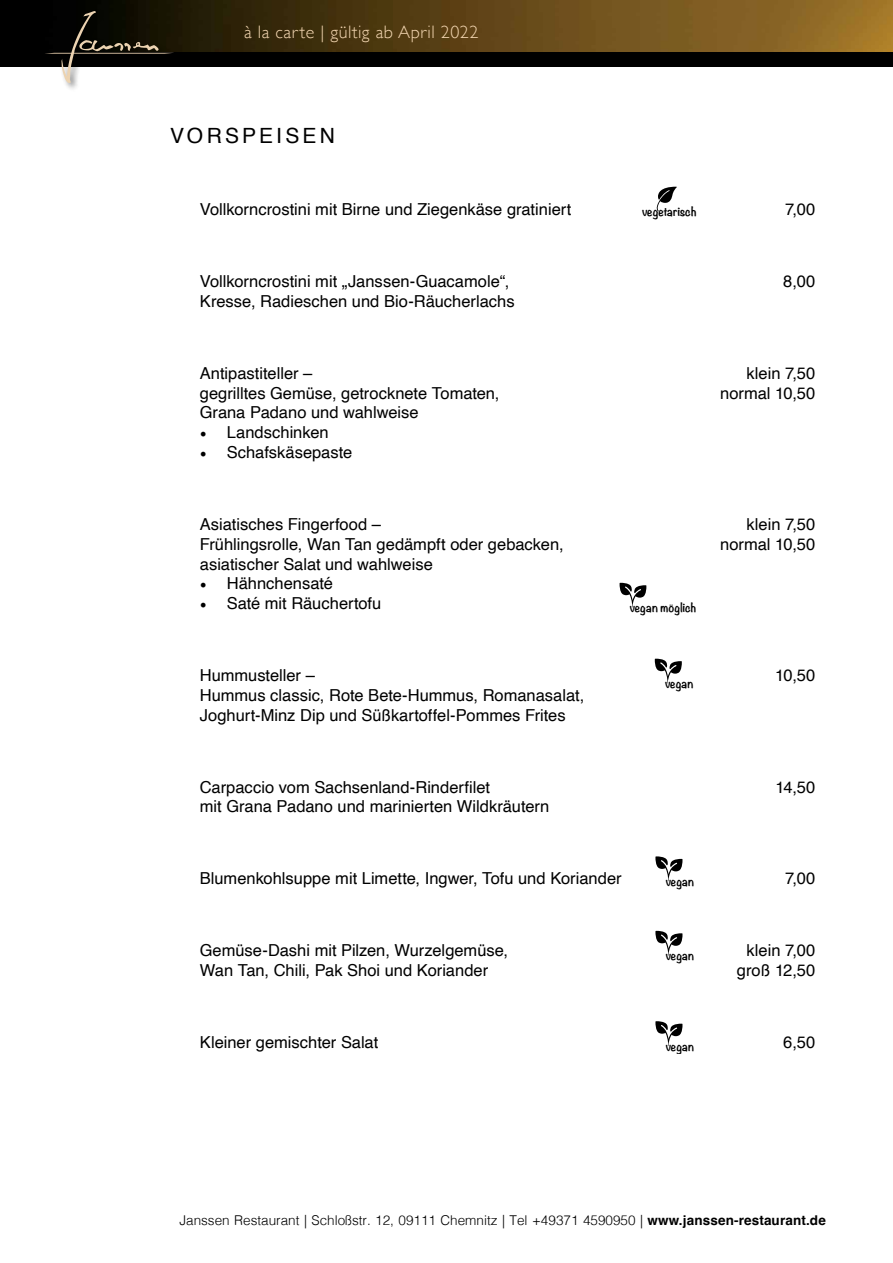
<style>
.page{position:relative;width:893px;height:1263px;background:#fff}
.page>*{position:absolute;margin:0;border:0;box-sizing:border-box;transform-origin:0 0}
.t1{font:21px "Helvetica";letter-spacing:.155em;color:#000}
.t2{font:300 18px "Gill Sans";letter-spacing:.03em;color:#f3d6b1}
.t3{font:16.5px/19.8px "Helvetica";color:#000}
.t4{font:300 13.5px "Helvetica";color:#000}
.t5{font:700 11.4px "Noteworthy";color:#000}
.t6{font:700 11.25px "Noteworthy";color:#000}
.s1{font-family:"Minion Pro";font-size:18px}
.s2{font-weight:700}
</style>
<div class="page">
<img style="left:0;top:0;width:893px;height:52px">
<div style="left:0;top:52px;width:893px;height:14px;background:#000"></div>
<div style="left:44px;top:9px;width:138px;height:83px;background:#000;opacity:.5"></div>
<svg style="left:44px;top:11px;width:130px;height:72px"></svg>
<svg style="left:655px;top:931px;width:27px;height:25px"></svg>
<svg style="left:655px;top:1021px;width:27px;height:25px"></svg>
<svg style="left:655px;top:856px;width:27px;height:25px"></svg>
<svg style="left:655px;top:659px;width:27px;height:25px"></svg>
<svg style="left:620px;top:583px;width:26px;height:24px"></svg>
<svg style="left:656px;top:187px;width:21px;height:24px"></svg>
<p class="t2" style="left:244px;top:18px;width:236px">à la carte | gültig ab April 2022</p>
<p class="t1" style="left:170px;top:120px;width:166px">VORSPEISEN</p>
<p class="t3" style="left:200px;top:200px;width:373px">Vollkorncrostini mit Birne und Ziegenkäse gratiniert</p>
<p class="t3" style="left:785px;top:200px;width:32px">7,00</p>
<p class="t5" style="left:642px;top:201px;width:56px">vegetarisch</p>
<p class="t3" style="left:200px;top:272px;width:316px">Vollkorncrostini mit „Janssen-Guacamole“,<br>Kresse, Radieschen und Bio-Räucherlachs</p>
<p class="t3" style="left:783px;top:272px;width:34px">8,00</p>
<p class="t3" style="left:200px;top:364px;width:301px">Antipastiteller –<br>gegrilltes Gemüse, getrocknete Tomaten,<br>Grana Padano und wahlweise</p>
<p class="t3" style="left:200px;top:423px;width:130px"><span class="s1">•</span> Landschinken</p>
<p class="t3" style="left:200px;top:443px;width:154px"><span class="s1">•</span> Schafskäsepaste</p>
<p class="t3" style="left:200px;top:515px;width:365px">Asiatisches Fingerfood –<br>Frühlingsrolle, Wan Tan gedämpft oder gebacken, asiatischer Salat und wahlweise</p>
<p class="t3" style="left:200px;top:574px;width:135px"><span class="s1">•</span> Hähnchensaté</p>
<p class="t3" style="left:200px;top:594px;width:183px"><span class="s1">•</span> Saté mit Räuchertofu</p>
<p class="t3" style="left:720px;top:364px;width:97px;text-align:right">klein 7,50 normal 10,50</p>
<p class="t6" style="left:630px;top:597px;width:68px">vegan möglich</p>
<p class="t3" style="left:720px;top:515px;width:97px;text-align:right">klein 7,50 normal 10,50</p>
<p class="t3" style="left:200px;top:666px;width:386px">Hummusteller –<br>Hummus classic, Rote Bete-Hummus, Romanasalat,<br>Joghurt-Minz Dip und Süßkartoffel-Pommes Frites</p>
<p class="t3" style="left:775px;top:666px;width:42px">10,50</p>
<p class="t5" style="left:665px;top:673px;width:30px">vegan</p>
<p class="t3" style="left:200px;top:777px;width:351px">Carpaccio vom Sachsenland-Rinderfilet<br>mit Grana Padano und marinierten Wildkräutern</p>
<p class="t3" style="left:775px;top:777px;width:41px">14,50</p>
<p class="t3" style="left:200px;top:869px;width:423px">Blumenkohlsuppe mit Limette, Ingwer, Tofu und Koriander</p>
<p class="t3" style="left:785px;top:869px;width:32px">7,00</p>
<p class="t5" style="left:666px;top:871px;width:30px">vegan</p>
<p class="t3" style="left:200px;top:941px;width:310px">Gemüse-Dashi mit Pilzen, Wurzelgemüse,<br>Wan Tan, Chili, Pak Shoi und Koriander</p>
<p class="t3" style="left:737px;top:941px;width:80px;text-align:center">klein 7,00 groß 12,50</p>
<p class="t5" style="left:666px;top:946px;width:30px">vegan</p>
<p class="t3" style="left:200px;top:1033px;width:180px">Kleiner gemischter Salat</p>
<p class="t3" style="left:783px;top:1033px;width:34px">6,50</p>
<p class="t5" style="left:666px;top:1036px;width:30px">vegan</p>
<p class="t4" style="left:179px;top:1208px;width:648px">Janssen Restaurant | Schloßstr. 12, 09111 Chemnitz | Tel +49371 4590950 | <span class="s2">www.janssen-restaurant.de</span></p>
</div>
